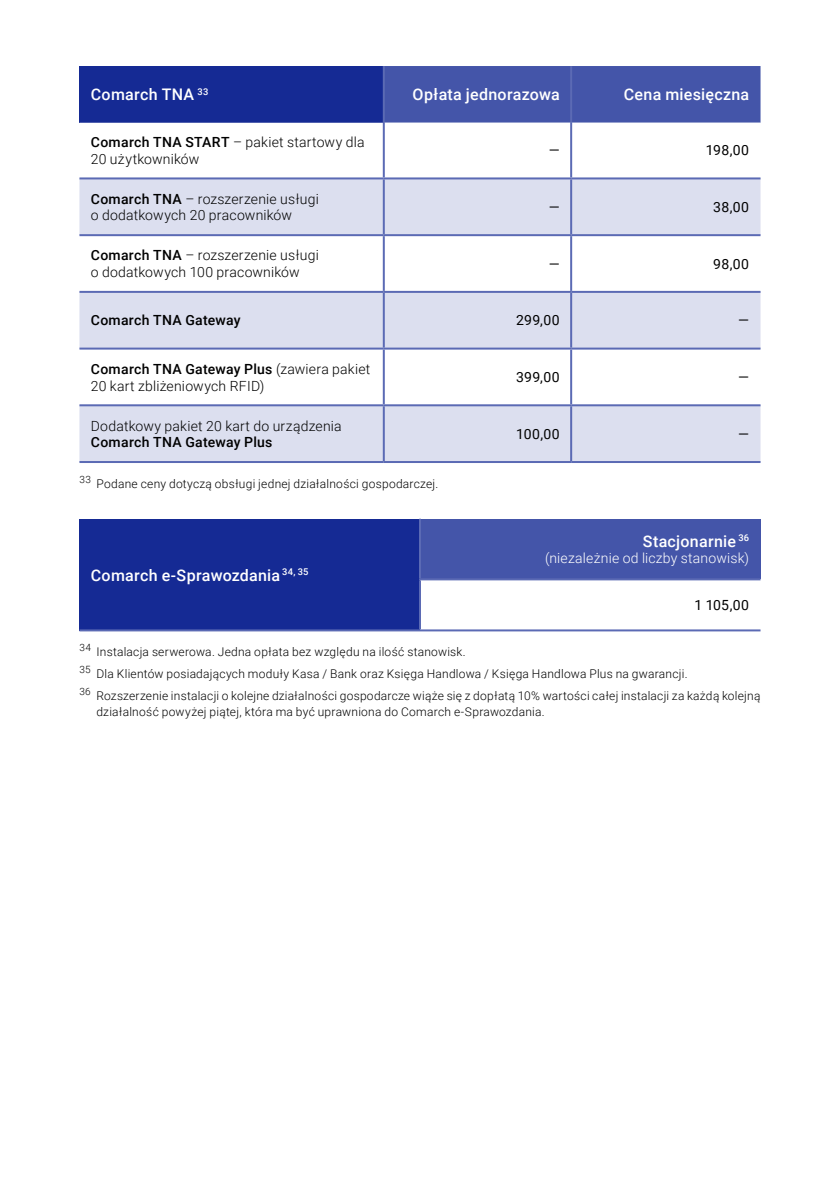
<style>
.page{position:relative;width:840px;height:1191px;background:#fff}
.page>*{position:absolute;margin:0;border:0;box-sizing:border-box;transform-origin:0 0}
.t1{font:500 16px "Roboto";letter-spacing:.015em;color:#fff}
.t2{font:300 14px/16.8px "Roboto";letter-spacing:.015em;color:#000}
.t3{font:14px "Roboto";letter-spacing:.025em;color:#000}
.t4{font:500 14px "Roboto";letter-spacing:.02em;color:#000}
.t5{font:300 14px "Roboto";letter-spacing:.015em;color:#fff}
.t6{font:300 12px/21.6px "Roboto";letter-spacing:.02em;color:#000}
.s1{font-weight:500}
</style>
<div class="page">
<div style="left:79px;top:66px;width:304px;height:57px;background:#152a94"></div>
<div style="left:384px;top:66px;width:376px;height:57px;background:#4455a9"></div>
<svg style="left:79px;top:179px;width:681px;height:282px;fill:#dcdfef"></svg>
<hr style="left:382px;top:66px;width:2px;height:57px;background:#5b6ab4">
<hr style="left:570px;top:66px;width:2px;height:57px;background:#5b6ab4">
<hr style="left:570px;top:123px;width:2px;height:54px;background:#5b6ab4">
<hr style="left:570px;top:236px;width:2px;height:55px;background:#5b6ab4">
<hr style="left:570px;top:349px;width:2px;height:55px;background:#5b6ab4">
<hr style="left:571px;top:177px;width:189px;height:2px;background:#5b6ab4">
<hr style="left:570px;top:179px;width:2px;height:55px;background:#5b6ab4">
<hr style="left:571px;top:234px;width:189px;height:2px;background:#5b6ab4">
<hr style="left:382px;top:236px;width:2px;height:55px;background:#5b6ab4">
<hr style="left:571px;top:291px;width:189px;height:2px;background:#5b6ab4">
<hr style="left:570px;top:293px;width:2px;height:54px;background:#5b6ab4">
<hr style="left:382px;top:349px;width:2px;height:55px;background:#5b6ab4">
<hr style="left:571px;top:347px;width:189px;height:2px;background:#5b6ab4">
<hr style="left:571px;top:404px;width:189px;height:2px;background:#5b6ab4">
<hr style="left:570px;top:406px;width:2px;height:55px;background:#5b6ab4">
<hr style="left:571px;top:461px;width:189px;height:2px;background:#5b6ab4">
<hr style="left:382px;top:123px;width:2px;height:54px;background:#5b6ab4">
<hr style="left:79px;top:177px;width:304px;height:2px;background:#5b6ab4">
<hr style="left:79px;top:234px;width:304px;height:2px;background:#5b6ab4">
<hr style="left:383px;top:177px;width:188px;height:2px;background:#5b6ab4">
<hr style="left:382px;top:179px;width:2px;height:55px;background:#5b6ab4">
<hr style="left:383px;top:234px;width:188px;height:2px;background:#5b6ab4">
<hr style="left:383px;top:291px;width:188px;height:2px;background:#5b6ab4">
<hr style="left:383px;top:347px;width:188px;height:2px;background:#5b6ab4">
<hr style="left:383px;top:404px;width:188px;height:2px;background:#5b6ab4">
<hr style="left:383px;top:461px;width:188px;height:2px;background:#5b6ab4">
<hr style="left:79px;top:291px;width:304px;height:2px;background:#5b6ab4">
<hr style="left:382px;top:293px;width:2px;height:54px;background:#5b6ab4">
<hr style="left:79px;top:347px;width:304px;height:2px;background:#5b6ab4">
<hr style="left:79px;top:404px;width:304px;height:2px;background:#5b6ab4">
<hr style="left:382px;top:406px;width:2px;height:55px;background:#5b6ab4">
<hr style="left:79px;top:461px;width:304px;height:2px;background:#5b6ab4">
<div style="left:79px;top:519px;width:341px;height:111px;background:#152a94"></div>
<div style="left:420px;top:519px;width:340px;height:60px;background:#4455a9"></div>
<hr style="left:419px;top:519px;width:2px;height:59px;background:#5b6ab4">
<hr style="left:79px;top:629px;width:341px;height:2px;background:#5b6ab4">
<hr style="left:419px;top:578px;width:341px;height:2px;background:#5b6ab4">
<hr style="left:419px;top:580px;width:2px;height:49px;background:#5b6ab4">
<hr style="left:420px;top:629px;width:340px;height:2px;background:#5b6ab4">
<h1 class="t1" style="left:91px;top:83px;width:119px">Comarch TNA <sup>33</sup></h1>
<h1 class="t1" style="left:412px;top:83px;width:149px">Opłata jednorazowa</h1>
<h1 class="t1" style="left:623px;top:83px;width:127px">Cena miesięczna</h1>
<p class="t2" style="left:91px;top:133px;width:275px"><span class="s1">Comarch TNA START</span> – pakiet startowy dla<br>20 użytkowników</p>
<p class="t3" style="left:548px;top:141px;width:12px">—</p>
<p class="t3" style="left:705px;top:141px;width:45px">198,00</p>
<p class="t2" style="left:91px;top:190px;width:229px"><span class="s1">Comarch TNA</span> – rozszerzenie usługi o dodatkowych 20 pracowników</p>
<p class="t2" style="left:91px;top:246px;width:229px"><span class="s1">Comarch TNA</span> – rozszerzenie usługi o dodatkowych 100 pracowników</p>
<p class="t3" style="left:548px;top:197px;width:12px">—</p>
<p class="t3" style="left:712px;top:197px;width:37px">38,00</p>
<p class="t3" style="left:548px;top:254px;width:12px">—</p>
<p class="t3" style="left:712px;top:254px;width:37px">98,00</p>
<p class="t4" style="left:91px;top:311px;width:151px">Comarch TNA Gateway</p>
<p class="t3" style="left:515px;top:311px;width:45px">299,00</p>
<p class="t3" style="left:737px;top:311px;width:12px">—</p>
<p class="t2" style="left:91px;top:360px;width:281px"><span class="s1">Comarch TNA Gateway Plus</span> (zawiera pakiet<br>20 kart zbliżeniowych RFID)</p>
<p class="t3" style="left:516px;top:367px;width:45px">399,00</p>
<p class="t3" style="left:737px;top:367px;width:12px">—</p>
<p class="t2" style="left:91px;top:416px;width:252px">Dodatkowy pakiet 20 kart do urządzenia</p>
<p class="t4" style="left:91px;top:432px;width:183px">Comarch TNA Gateway Plus</p>
<p class="t3" style="left:516px;top:424px;width:45px">100,00</p>
<p class="t3" style="left:737px;top:424px;width:12px">—</p>
<p class="t6" style="left:79px;top:472px;width:360px"><sup>33</sup> Podane ceny dotyczą obsługi jednej działalności gospodarczej.</p>
<h1 class="t1" style="left:642px;top:530px;width:108px">Stacjonarnie <sup>36</sup></h1>
<p class="t5" style="left:545px;top:548px;width:205px">(niezależnie od liczby stanowisk)</p>
<p class="t3" style="left:694px;top:595px;width:56px">1 105,00</p>
<p class="t6" style="left:79px;top:641px;width:682px"><sup>34</sup> Instalacja serwerowa. Jedna opłata bez względu na ilość stanowisk.<br><sup>35</sup> Dla Klientów posiadających moduły Kasa / Bank oraz Księga Handlowa / Księga Handlowa Plus na gwarancji.<br><sup>36</sup> Rozszerzenie instalacji o kolejne działalności gospodarcze wiąże się z dopłatą 10% wartości całej instalacji za każdą kolejną</p>
<p class="t6" style="left:96px;top:700px;width:449px">działalność powyżej piątej, która ma być uprawniona do Comarch e-Sprawozdania.</p>
<h1 class="t1" style="left:91px;top:563px;width:219px">Comarch e-Sprawozdania <sup>34,</sup> <sup>35</sup></h1>
</div>
